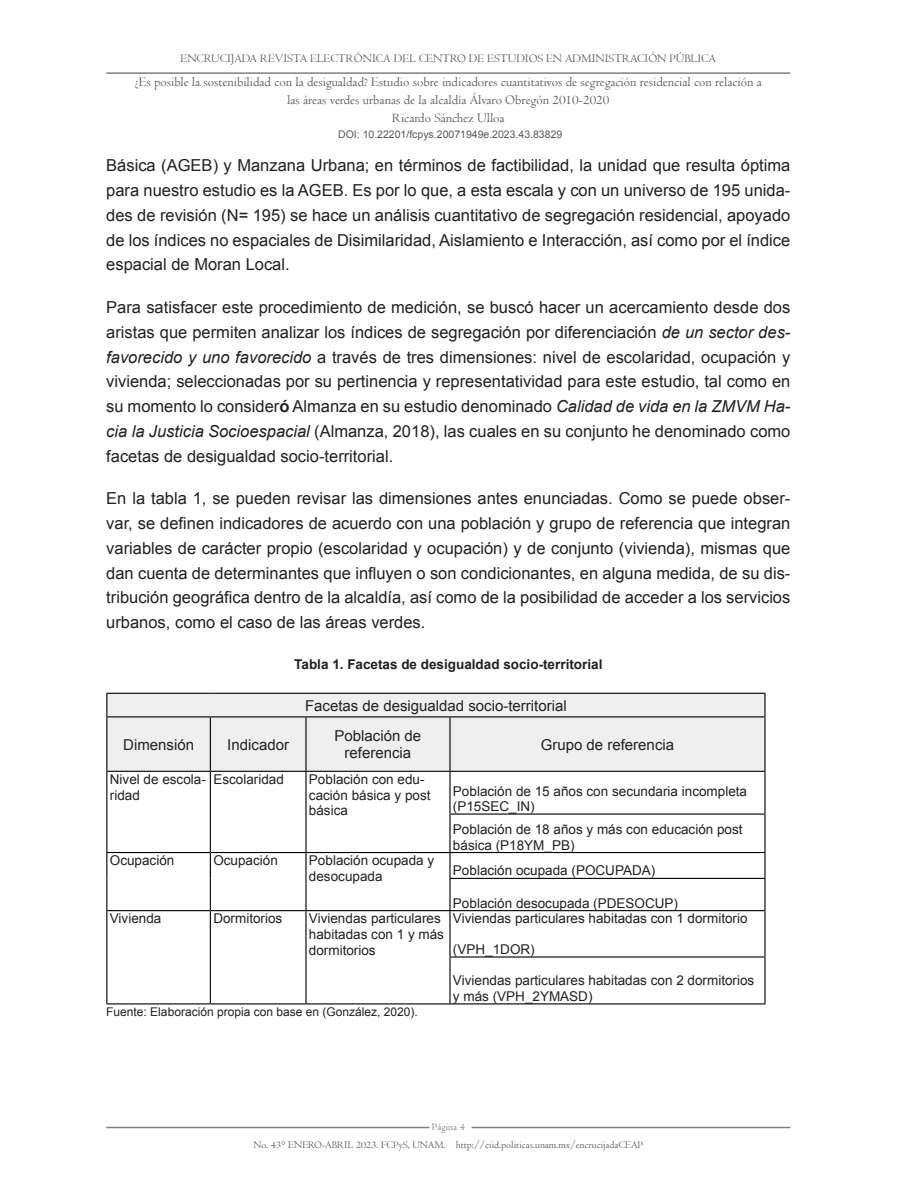
<style>
.page{position:relative;width:918px;height:1188px;background:#fff}
.page>*{position:absolute;margin:0;border:0;box-sizing:border-box;transform-origin:0 0}
.t1{font:16.5px/24.8px "Arial";color:#231f20;text-align:justify}
.t2{font:15px/17.2px "Arial";color:#231f20;text-align:center}
.t3{font:13.5px/15.5px "Arial";color:#231f20}
.t4{font:13.5px/18px "Centaur";color:#585858;text-align:center}
.t5{font:700 13.5px "Arial";color:#231f20}
.t6{font:12px "Centaur";color:#585858}
.t7{font:12px "Arial";color:#231f20}
.t8{font:10.5px "Centaur";color:#585858}
.t9{font:10.5px "Arial";color:#585858}
.t10{font:10.5px "Centaur";color:#7f7f7f}
.s1{font-style:italic}
.s2{font-weight:700}
</style>
<div class="page">
<hr style="left:106px;top:72px;width:684px;height:2px;background:#7f7f7f">
<hr style="left:106px;top:1127px;width:323px;height:1px;background:#7f7f7f">
<hr style="left:472px;top:1127px;width:318px;height:1px;background:#7f7f7f">
<div style="left:107px;top:694px;width:657px;height:77px;background:#efefef"></div>
<svg style="left:451px;top:853px;width:313px;height:59px"></svg>
<hr style="left:106px;top:693px;width:104px;height:1px;background:#000">
<hr style="left:210px;top:693px;width:96px;height:1px;background:#000">
<hr style="left:306px;top:693px;width:144px;height:1px;background:#000">
<hr style="left:450px;top:693px;width:316px;height:1px;background:#000">
<svg style="left:106px;top:694px;width:1px;height:22px"></svg>
<hr style="left:106px;top:717px;width:1px;height:54px;background:#000">
<hr style="left:106px;top:772px;width:1px;height:42px;background:#000">
<hr style="left:106px;top:814px;width:1px;height:38px;background:#000">
<svg style="left:106px;top:853px;width:1px;height:25px"></svg>
<hr style="left:106px;top:878px;width:1px;height:32px;background:#000">
<hr style="left:106px;top:911px;width:1px;height:46px;background:#000">
<hr style="left:106px;top:957px;width:1px;height:46px;background:#000">
<hr style="left:106px;top:716px;width:104px;height:1px;background:#000">
<hr style="left:210px;top:716px;width:96px;height:1px;background:#000">
<hr style="left:306px;top:716px;width:144px;height:1px;background:#000">
<hr style="left:450px;top:716px;width:316px;height:1px;background:#000">
<hr style="left:106px;top:771px;width:104px;height:1px;background:#000">
<hr style="left:210px;top:771px;width:96px;height:1px;background:#000">
<hr style="left:306px;top:771px;width:144px;height:1px;background:#000">
<hr style="left:450px;top:771px;width:316px;height:1px;background:#000">
<hr style="left:449px;top:813px;width:317px;height:2px;background:#000">
<hr style="left:106px;top:852px;width:104px;height:1px;background:#000">
<hr style="left:210px;top:852px;width:96px;height:1px;background:#000">
<hr style="left:306px;top:852px;width:144px;height:1px;background:#000">
<hr style="left:450px;top:852px;width:316px;height:1px;background:#000">
<hr style="left:449px;top:878px;width:317px;height:1px;background:#000">
<hr style="left:106px;top:910px;width:104px;height:1px;background:#000">
<hr style="left:210px;top:910px;width:96px;height:1px;background:#000">
<hr style="left:306px;top:910px;width:144px;height:1px;background:#000">
<hr style="left:450px;top:910px;width:316px;height:1px;background:#000">
<hr style="left:449px;top:956px;width:317px;height:2px;background:#000">
<hr style="left:106px;top:1003px;width:104px;height:1px;background:#000">
<hr style="left:210px;top:1003px;width:96px;height:1px;background:#000">
<hr style="left:306px;top:1003px;width:144px;height:1px;background:#000">
<hr style="left:450px;top:1003px;width:316px;height:1px;background:#000">
<hr style="left:764px;top:694px;width:2px;height:22px;background:#000">
<hr style="left:210px;top:717px;width:1px;height:54px;background:#000">
<hr style="left:305px;top:717px;width:2px;height:54px;background:#000">
<hr style="left:449px;top:717px;width:2px;height:54px;background:#000">
<hr style="left:764px;top:717px;width:2px;height:54px;background:#000">
<hr style="left:210px;top:772px;width:1px;height:42px;background:#000">
<hr style="left:305px;top:772px;width:2px;height:42px;background:#000">
<hr style="left:449px;top:772px;width:2px;height:41px;background:#000">
<hr style="left:764px;top:772px;width:2px;height:41px;background:#000">
<hr style="left:210px;top:814px;width:1px;height:38px;background:#000">
<hr style="left:305px;top:814px;width:2px;height:38px;background:#000">
<hr style="left:449px;top:815px;width:2px;height:37px;background:#000">
<hr style="left:764px;top:815px;width:2px;height:37px;background:#000">
<svg style="left:210px;top:853px;width:1px;height:25px"></svg>
<hr style="left:305px;top:853px;width:2px;height:25px;background:#000">
<hr style="left:449px;top:853px;width:2px;height:25px;background:#000">
<hr style="left:764px;top:853px;width:2px;height:25px;background:#000">
<hr style="left:210px;top:878px;width:1px;height:32px;background:#000">
<hr style="left:305px;top:878px;width:2px;height:32px;background:#000">
<hr style="left:449px;top:879px;width:2px;height:31px;background:#000">
<hr style="left:764px;top:879px;width:2px;height:31px;background:#000">
<hr style="left:210px;top:911px;width:1px;height:46px;background:#000">
<hr style="left:305px;top:911px;width:2px;height:46px;background:#000">
<hr style="left:449px;top:911px;width:2px;height:45px;background:#000">
<hr style="left:764px;top:911px;width:2px;height:45px;background:#000">
<hr style="left:210px;top:957px;width:1px;height:46px;background:#000">
<hr style="left:305px;top:957px;width:2px;height:46px;background:#000">
<hr style="left:449px;top:958px;width:2px;height:45px;background:#000">
<hr style="left:764px;top:958px;width:2px;height:45px;background:#000">
<p class="t6" style="left:181px;top:51px;width:537px">ENCRUCIJADA REVISTA ELECTRÓNICA DEL CENTRO DE ESTUDIOS EN ADMINISTRACIÓN PÚBLICA</p>
<p class="t4" style="left:135px;top:73px;width:628px">¿Es posible la sostenibilidad con la desigualdad? Estudio sobre indicadores cuantitativos de segregación residencial con relación a las áreas verdes urbanas de la alcaldía Álvaro Obregón 2010-2020<br>Ricardo Sánchez Ulloa</p>
<p class="t9" style="left:338px;top:128px;width:226px">DOI: 10.22201/fcpys.20071949e.2023.43.83829</p>
<p class="t1" style="left:106px;top:153px;width:686px">Básica (AGEB) y Manzana Urbana; en términos de factibilidad, la unidad que resulta óptima para nuestro estudio es la AGEB. Es por lo que, a esta escala y con un universo de 195 unida&shy;des de revisión (N= 195) se hace un análisis cuantitativo de segregación residencial, apoyado de los índices no espaciales de Disimilaridad, Aislamiento e Interacción, así como por el índice espacial de Moran Local.</p>
<p class="t1" style="left:106px;top:295px;width:686px">Para satisfacer este procedimiento de medición, se buscó hacer un acercamiento desde dos aristas que permiten analizar los índices de segregación por diferenciación <span class="s1">de un sector des&shy;favorecido y uno favorecido</span> a través de tres dimensiones: nivel de escolaridad, ocupación y vivienda; seleccionadas por su pertinencia y representatividad para este estudio, tal como en su momento lo consider<span class="s2">ó</span> Almanza en su estudio denominado <span class="s1">Calidad de vida en la ZMVM Ha&shy;cia la Justicia Socioespacial</span> (Almanza, 2018), las cuales en su conjunto he denominado como facetas de desigualdad socio-territorial.</p>
<p class="t1" style="left:106px;top:486px;width:686px">En la tabla 1, se pueden revisar las dimensiones antes enunciadas. Como se puede obser&shy;var, se definen indicadores de acuerdo con una población y grupo de referencia que integran variables de carácter propio (escolaridad y ocupación) y de conjunto (vivienda), mismas que dan cuenta de determinantes que influyen o son condicionantes, en alguna medida, de su dis&shy;tribución geográfica dentro de la alcaldía, así como de la posibilidad de acceder a los servicios urbanos, como el caso de las áreas verdes.</p>
<p class="t5" style="left:294px;top:655px;width:310px">Tabla 1. Facetas de desigualdad socio-territorial</p>
<p class="t2" style="left:305px;top:697px;width:263px">Facetas de desigualdad socio-territorial</p>
<p class="t2" style="left:123px;top:736px;width:72px">Dimensión</p>
<p class="t2" style="left:227px;top:736px;width:63px">Indicador</p>
<p class="t2" style="left:335px;top:727px;width:88px">Población de referencia</p>
<p class="t2" style="left:541px;top:736px;width:135px">Grupo de referencia</p>
<p class="t3" style="left:110px;top:772px;width:98px">Nivel de escola&shy;ridad</p>
<p class="t3" style="left:213px;top:772px;width:72px">Escolaridad</p>
<p class="t3" style="left:309px;top:772px;width:123px">Población con edu&shy;cación básica y post básica</p>
<p class="t3" style="left:453px;top:783px;width:296px">Población de 15 años con secundaria incompleta (P15SEC_IN)</p>
<p class="t3" style="left:453px;top:822px;width:291px">Población de 18 años y más con educación post básica (P18YM_PB)</p>
<p class="t3" style="left:110px;top:853px;width:66px">Ocupación</p>
<p class="t3" style="left:213px;top:853px;width:66px">Ocupación</p>
<p class="t3" style="left:309px;top:853px;width:127px">Población ocupada y desocupada</p>
<p class="t3" style="left:453px;top:863px;width:204px">Población ocupada (POCUPADA)</p>
<p class="t3" style="left:453px;top:895px;width:227px">Población desocupada (PDESOCUP)</p>
<p class="t3" style="left:110px;top:911px;width:53px">Vivienda</p>
<p class="t3" style="left:213px;top:911px;width:70px">Dormitorios</p>
<p class="t3" style="left:309px;top:911px;width:137px">Viviendas particulares habitadas con 1 y más dormitorios</p>
<p class="t3" style="left:453px;top:911px;width:296px">Viviendas particulares habitadas con 1 dormitorio</p>
<p class="t3" style="left:453px;top:942px;width:83px">(VPH_1DOR)</p>
<p class="t3" style="left:453px;top:973px;width:303px">Viviendas particulares habitadas con 2 dormitorios y más (VPH_2YMASD)</p>
<p class="t7" style="left:106px;top:1004px;width:313px">Fuente: Elaboración propia con base en (González, 2020).</p>
<p class="t10" style="left:432px;top:1120px;width:34px">Página 4</p>
<p class="t8" style="left:254px;top:1138px;width:391px">No. 43° ENERO-ABRIL 2023. FCPyS, UNAM. http://ciid.politicas.unam.mx/encrucijadaCEAP</p>
</div>
